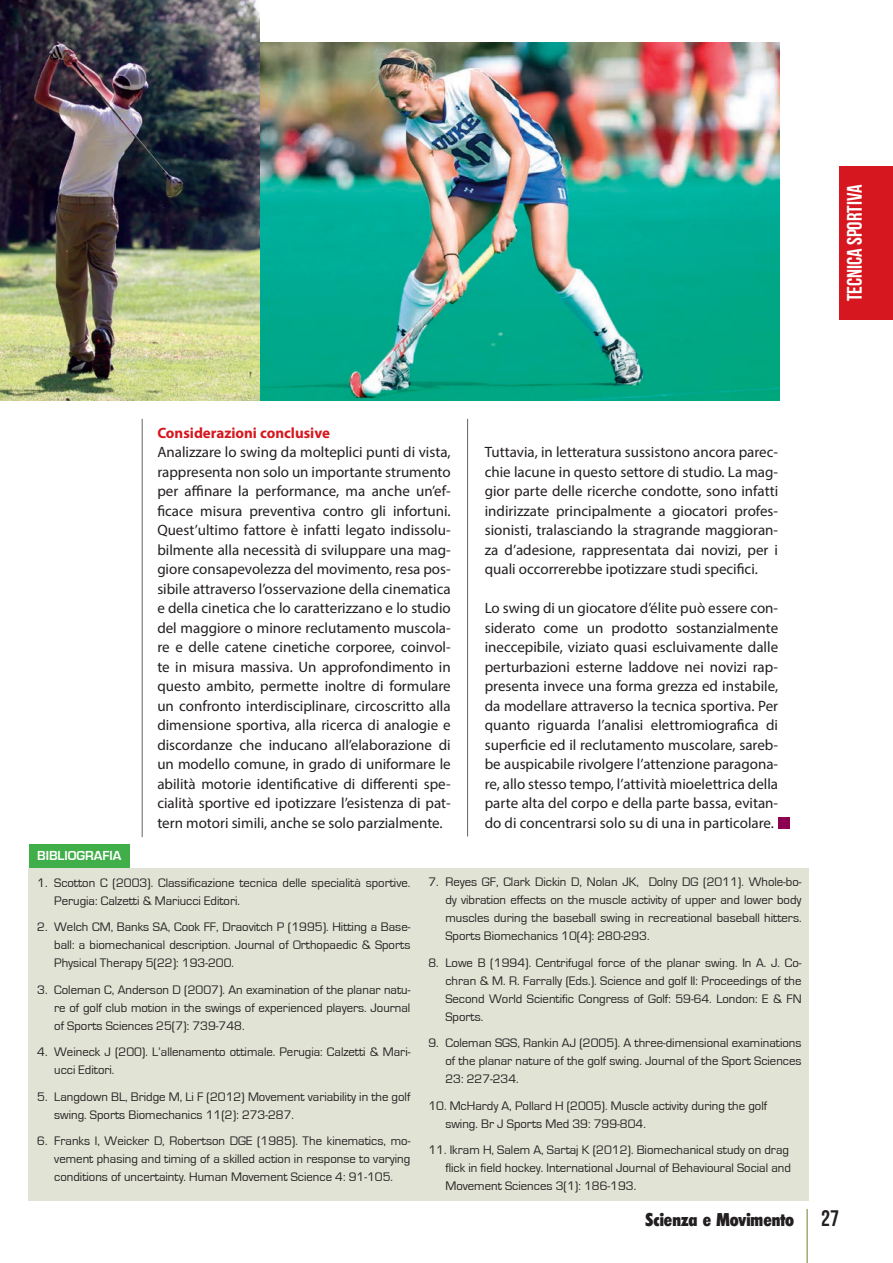
<style>
.page{position:relative;width:893px;height:1263px;background:#fff}
.page>*{position:absolute;margin:0;border:0;box-sizing:border-box;transform-origin:0 0}
.t1{font:21px "Bebas Neue";color:#fff}
.t2{font:800 condensed 18px "Limerick";color:#231f20}
.t3{font:15px/19.5px "Myriad Pro";color:#231f20;text-align:justify}
.t4{font:700 15px "Myriad Pro";color:#d7171f}
.t5{font:700 13.5px "Eurostile";color:#fff}
.t6{font:12.75px/18px "Eurostile";color:#231f20;text-align:justify}
.s1{font-family:"Bebas Neue";font-weight:400;font-stretch:normal;font-size:22.5px}
</style>
<div class="page">
<div style="left:839px;top:167px;width:54px;height:153px;background:#d7171f"></div>
<hr style="left:806px;top:1209px;width:2px;height:54px;background:#9faa72">
<hr style="left:142px;top:419px;width:1px;height:418px;background:#636366">
<hr style="left:467px;top:419px;width:1px;height:417px;background:#636366">
<img style="left:259px;top:43px;width:520px;height:357px">
<div style="left:778px;top:817px;width:11px;height:11px;background:#8d0052"></div>
<div style="left:29px;top:844px;width:100px;height:24px;background:#40ae49"></div>
<div style="left:29px;top:867px;width:780px;height:333px;background:#e1e3d5"></div>
<img style="left:0;top:0;width:259px;height:400px">
<h1 class="t1" style="left:843px;top:301px;width:118px;rotate:-90deg">TECNICA SPORTIVA</h1>
<p class="t4" style="left:157px;top:423px;width:174px">Considerazioni conclusive</p>
<p class="t3" style="left:157px;top:442px;width:295px">Analizzare lo swing da molteplici punti di vista, rappresenta non solo un importante strumento per affinare la performance, ma anche un’ef&shy;ficace misura preventiva contro gli infortuni.<br>Quest’ultimo fattore è infatti legato indissolu&shy;bilmente alla necessità di sviluppare una mag&shy;giore consapevolezza del movimento, resa pos&shy;sibile attraverso l’osservazione della cinematica e della cinetica che lo caratterizzano e lo studio del maggiore o minore reclutamento muscola&shy;re e delle catene cinetiche corporee, coinvol&shy;te in misura massiva. Un approfondimento in questo ambito, permette inoltre di formulare un confronto interdisciplinare, circoscritto alla dimensione sportiva, alla ricerca di analogie e discordanze che inducano all’elaborazione di un modello comune, in grado di uniformare le abilità motorie identificative di differenti spe&shy;cialità sportive ed ipotizzare l’esistenza di pat&shy;tern motori simili, anche se solo parzialmente.</p>
<p class="t3" style="left:485px;top:442px;width:295px">Tuttavia, in letteratura sussistono ancora parec&shy;chie lacune in questo settore di studio. La mag&shy;gior parte delle ricerche condotte, sono infatti indirizzate principalmente a giocatori profes&shy;sionisti, tralasciando la stragrande maggioran&shy;za d’adesione, rappresentata dai novizi, per i quali occorrerebbe ipotizzare studi specifici.</p>
<p class="t3" style="left:485px;top:598px;width:295px">Lo swing di un giocatore d’élite può essere con&shy;siderato come un prodotto sostanzialmente ineccepibile, viziato quasi escluivamente dalle perturbazioni esterne laddove nei novizi rap&shy;presenta invece una forma grezza ed instabile, da modellare attraverso la tecnica sportiva. Per quanto riguarda l’analisi elettromiografica di superficie ed il reclutamento muscolare, sareb&shy;be auspicabile rivolgere l’attenzione paragona&shy;re, allo stesso tempo, l’attività mioelettrica della parte alta del corpo e della parte bassa, evitan&shy;do di concentrarsi solo su di una in particolare.</p>
<p class="t5" style="left:37px;top:848px;width:86px">BIBLIOGRAFIA</p>
<p class="t6" style="left:54px;top:874px;width:358px;text-indent:-17px">1. Scotton C (2003). Classificazione tecnica delle specialità sportive.<br>Perugia: Calzetti &amp; Mariucci Editori.</p>
<p class="t6" style="left:54px;top:918px;width:358px;text-indent:-17px">2. Welch CM, Banks SA, Cook FF, Draovitch P (1995). Hitting a Base&shy;ball: a biomechanical description. Journal of Orthopaedic &amp; Sports Physical Therapy 5(22): 193-200.</p>
<p class="t6" style="left:54px;top:981px;width:358px;text-indent:-17px">3. Coleman C, Anderson D (2007). An examination of the planar natu&shy;re of golf club motion in the swings of experienced players. Journal of Sports Sciences 25(7): 739-748.</p>
<p class="t6" style="left:54px;top:1043px;width:358px;text-indent:-17px">4. Weineck J (200). L’allenamento ottimale. Perugia: Calzetti &amp; Mari&shy;ucci Editori.</p>
<p class="t6" style="left:54px;top:1088px;width:358px;text-indent:-17px">5. Langdown BL, Bridge M, Li F (2012) Movement variability in the golf swing. Sports Biomechanics 11(2): 273-287.</p>
<p class="t6" style="left:54px;top:1132px;width:358px;text-indent:-17px">6. Franks I, Weicker D, Robertson DGE (1985). The kinematics, mo&shy;vement phasing and timing of a skilled action in response to varying conditions of uncertainty. Human Movement Science 4: 91-105.</p>
<p class="t6" style="left:445px;top:873px;width:358px;text-indent:-17px">7. Reyes GF, Clark Dickin D, Nolan JK, Dolny DG (2011). Whole-bo&shy;dy vibration effects on the muscle activity of upper and lower body muscles during the baseball swing in recreational baseball hitters.<br>Sports Biomechanics 10(4): 280-293.</p>
<p class="t6" style="left:445px;top:954px;width:358px;text-indent:-17px">8. Lowe B (1994). Centrifugal force of the planar swing. In A. J. Co&shy;chran &amp; M. R. Farrally (Eds.). Science and golf II: Proceedings of the Second World Scientific Congress of Golf: 59-64. London: E &amp; FN Sports.</p>
<p class="t6" style="left:445px;top:1034px;width:358px;text-indent:-17px">9. Coleman SGS, Rankin AJ (2005). A three-dimensional examinations of the planar nature of the golf swing. Journal of the Sport Sciences 23: 227-234.</p>
<p class="t6" style="left:445px;top:1097px;width:323px;text-indent:-17px">10. McHardy A, Pollard H (2005). Muscle activity during the golf swing. Br J Sports Med 39: 799-804.</p>
<p class="t6" style="left:445px;top:1141px;width:347px;text-align:left;text-indent:-17px">11. Ikram H, Salem A, Sartaj K (2012). Biomechanical study on drag flick in field hockey. International Journal of Behavioural Social and<br>Movement Sciences 3(1): 186-193.</p>
<p class="t2" style="left:646px;top:1209px;width:195px">Scienza e Movimento <span class="s1">27</span></p>
</div>
